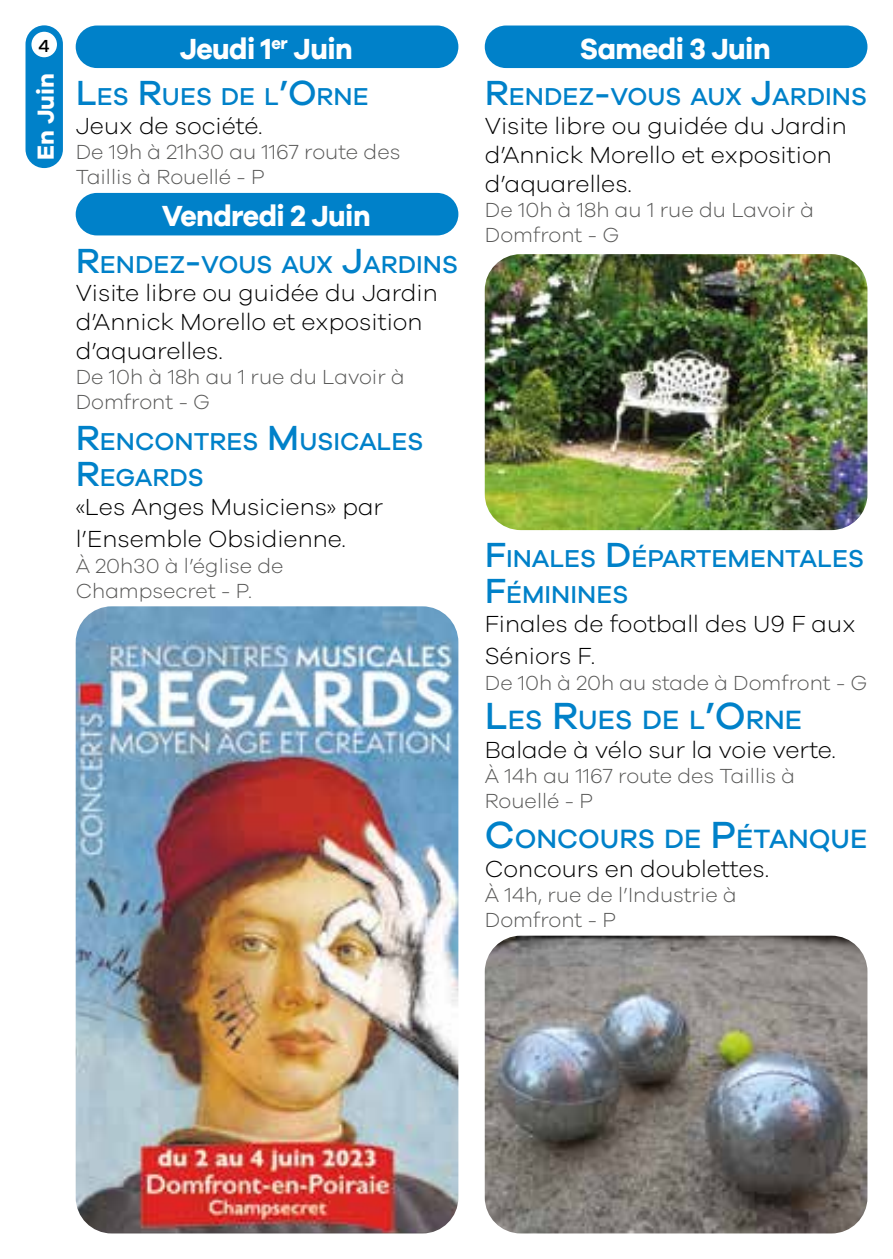
<style>
.page{position:relative;width:893px;height:1259px;background:#fff}
.page>*{position:absolute;margin:0;border:0;box-sizing:border-box;transform-origin:0 0}
.t1{font:700 30px "Galano Grotesque";letter-spacing:-.02em;color:#fff;scale:.95 1}
.t2{font:500 27.3px "Galano Grotesque";color:#0081c9}
.t3{font:500 25.2px/36px "Galano Grotesque";color:#0081c9}
.t4{font:300 24px/28.8px "Galano Grotesque";color:#000}
.t5{font:700 24px "Galano Grotesque";color:#fff}
.t6{font:300 21px/25.2px "Galano Grotesque";color:#575756}
.t7{font:500 18px "Galano Grotesque";color:#000}
.s1{font-size:36px}
.s2{font-size:39px}
</style>
<div class="page">
<div style="left:26px;top:25px;width:37px;height:143px;background:#0081c9;border-radius:19px"></div>
<div style="left:76px;top:26px;width:382px;height:42px;background:#0081c9;border-radius:21px"></div>
<div style="left:76px;top:193px;width:382px;height:42px;background:#0081c9;border-radius:21px"></div>
<div style="left:485px;top:26px;width:382px;height:42px;background:#0081c9;border-radius:21px"></div>
<div style="left:31px;top:32px;width:26px;height:25px;background:#fff;border-radius:50%"></div>
<img style="left:485px;top:254px;width:382px;height:276px">
<img style="left:76px;top:606px;width:382px;height:627px">
<img style="left:485px;top:935px;width:382px;height:298px">
<p class="t7" style="left:39px;top:35px;width:13px">4</p>
<p class="t5" style="left:31px;top:160px;width:88px;rotate:-90deg">En Juin</p>
<p class="t1" style="left:180px;top:30px;width:184px">Jeudi 1<sup>er</sup> Juin</p>
<p class="t3" style="left:76px;top:78px;width:291px"><span class="s1">L</span>ES <span class="s1">R</span>UES DE L<span class="s1">’O</span>RNE</p>
<p class="t4" style="left:76px;top:111px;width:188px">Jeux de société.</p>
<p class="t6" style="left:76px;top:139px;width:326px">De 19h à 21h30 au 1167 route des<br>Taillis à Rouellé - P</p>
<p class="t1" style="left:162px;top:197px;width:221px">Vendredi 2 Juin</p>
<p class="t3" style="left:76px;top:245px;width:384px"><span class="s1">R</span>ENDEZ<span class="s1">-</span>VOUS AUX <span class="s1">J</span>ARDINS</p>
<p class="t4" style="left:76px;top:278px;width:364px">Visite libre ou guidée du Jardin d’Annick Morello et exposition d’aquarelles.</p>
<p class="t6" style="left:76px;top:364px;width:331px">De 10h à 18h au 1 rue du Lavoir à<br>Domfront - G</p>
<p class="t3" style="left:76px;top:423px;width:349px"><span class="s1">R</span>ENCONTRES <span class="s1">M</span>USICALES<br><span class="s1">R</span>EGARDS</p>
<p class="t4" style="left:76px;top:490px;width:309px;line-height:32.4px">«Les Anges Musiciens» par l’Ensemble Obsidienne.</p>
<p class="t6" style="left:76px;top:552px;width:209px">À 20h30 à l’église de<br>Champsecret - P.</p>
<p class="t1" style="left:580px;top:30px;width:202px">Samedi 3 Juin</p>
<p class="t3" style="left:485px;top:78px;width:384px"><span class="s1">R</span>ENDEZ<span class="s1">-</span>VOUS AUX <span class="s1">J</span>ARDINS</p>
<p class="t4" style="left:485px;top:111px;width:364px">Visite libre ou guidée du Jardin d’Annick Morello et exposition d’aquarelles.</p>
<p class="t6" style="left:485px;top:196px;width:331px">De 10h à 18h au 1 rue du Lavoir à<br>Domfront - G</p>
<p class="t3" style="left:485px;top:540px;width:245px"><span class="s1">F</span>INALES <span class="s1">D</span> ÉPARTEME</p>
<p class="t3" style="left:766px;top:540px;width:99px">NTALES</p>
<p class="t3" style="left:485px;top:576px;width:145px"><span class="s1">F</span>ÉMININES</p>
<p class="t4" style="left:485px;top:607px;width:373px;line-height:32.4px">Finales de football des U9 F aux<br>Séniors F.</p>
<p class="t6" style="left:485px;top:669px;width:384px">De 10h à 20h au stade à Domfront - G</p>
<p class="t2" style="left:485px;top:703px;width:315px"><span class="s2">L</span>ES <span class="s2">R</span>UES DE L<span class="s2">’O</span>RNE</p>
<p class="t4" style="left:485px;top:734px;width:353px">Balade à vélo sur la voie verte.</p>
<p class="t6" style="left:485px;top:763px;width:312px">À 14h au 1167 route des Taillis à<br>Rouellé - P</p>
<p class="t2" style="left:485px;top:822px;width:380px"><span class="s2">C</span>ONCOURS DE <span class="s2">P</span>ÉTANQUE</p>
<p class="t4" style="left:485px;top:853px;width:286px">Concours en doublettes.</p>
<p class="t6" style="left:485px;top:881px;width:254px">À 14h, rue de l’Industrie à<br>Domfront - P</p>
</div>
